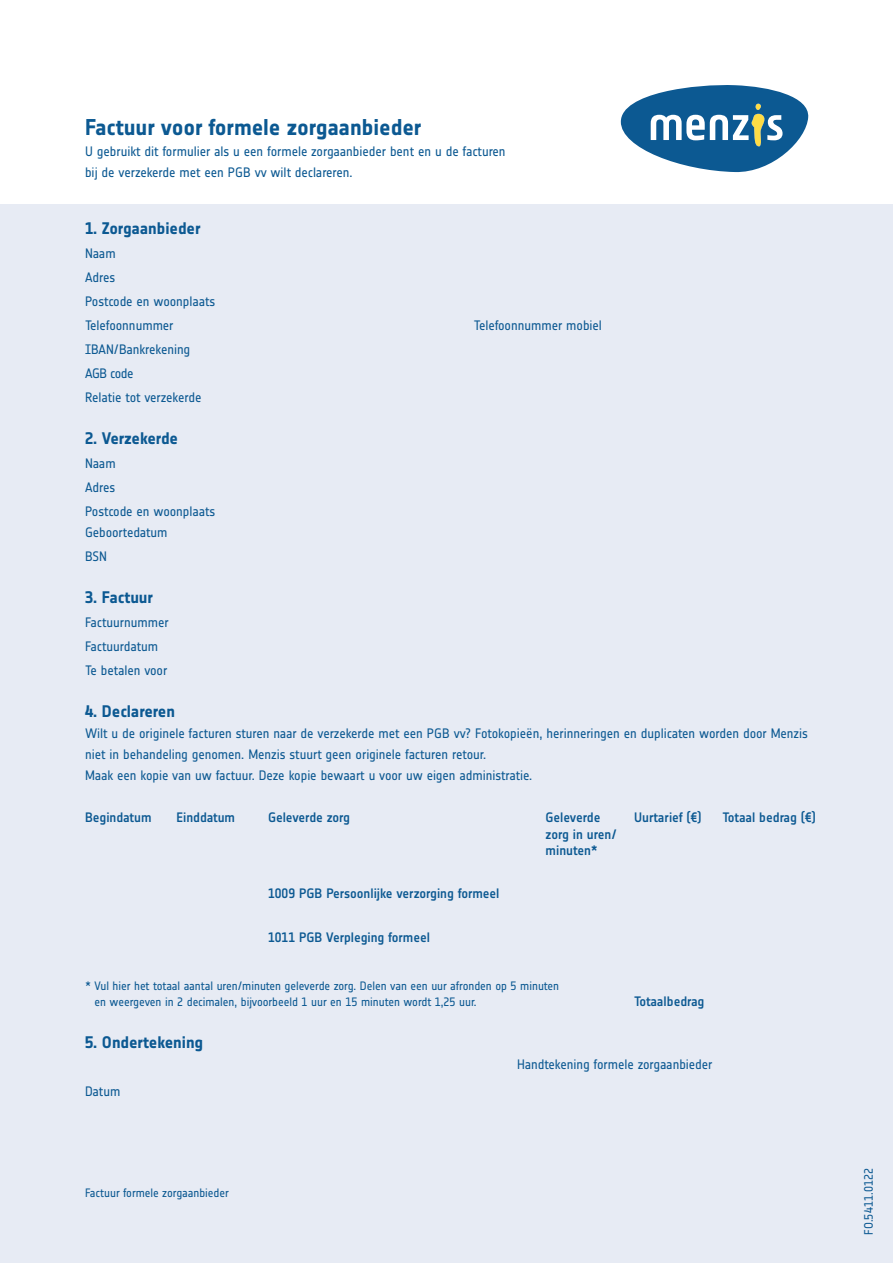
<style>
.page{position:relative;width:893px;height:1263px;background:#fff}
.page>*{position:absolute;margin:0;border:0;box-sizing:border-box;transform-origin:0 0}
.t1{font:700 22.5px "Notes";letter-spacing:-.005em;color:#0c5992}
.t2{font:16.5px "Notes Bold Tf";letter-spacing:-.005em;color:#0c5992}
.t3{font:13.5px/24px "Notes Regular Tf";letter-spacing:-.005em;color:#0c5992}
.t4{font:13.5px/16.2px "Notes Medium Tf";letter-spacing:-.005em;color:#0c5992}
.t5{font:12px/16.5px "Notes Regular Tf";letter-spacing:-.005em;color:#0c5992}
</style>
<div class="page">
<svg style="left:621px;top:85px;width:187px;height:87px"></svg>
<div style="left:0;top:204px;width:893px;height:1059px;background:#e7ebf4"></div>
<h1 class="t1" style="left:85px;top:114px;width:338px">Factuur voor formele zorgaanbieder</h1>
<p class="t3" style="left:85px;top:141px;width:422px;line-height:21px">U gebruikt dit formulier als u een formele zorgaanbieder bent en u de facturen bij de verzekerde met een PGB vv wilt declareren.</p>
<p class="t2" style="left:85px;top:219px;width:117px">1. Zorgaanbieder</p>
<p class="t3" style="left:85px;top:242px;width:132px">Naam<br>Adres<br>Postcode en woonplaats<br>Telefoonnummer</p>
<p class="t3" style="left:474px;top:314px;width:130px">Telefoonnummer mobiel</p>
<p class="t3" style="left:85px;top:338px;width:118px">IBAN/Bankrekening<br>AGB code<br>Relatie tot verzekerde</p>
<p class="t2" style="left:85px;top:429px;width:95px">2. Verzekerde</p>
<p class="t3" style="left:85px;top:452px;width:132px">Naam<br>Adres<br>Postcode en woonplaats</p>
<p class="t3" style="left:85px;top:521px;width:84px">Geboortedatum<br>BSN</p>
<p class="t2" style="left:85px;top:588px;width:70px">3. Factuur</p>
<p class="t3" style="left:85px;top:611px;width:85px">Factuurnummer<br>Factuurdatum<br>Te betalen voor</p>
<p class="t2" style="left:85px;top:702px;width:92px">4. Declareren</p>
<p class="t3" style="left:85px;top:723px;width:724px;line-height:21px">Wilt u de originele facturen sturen naar de verzekerde met een PGB vv? Fotokopieën, herinneringen en duplicaten worden door Menzis niet in behandeling genomen. Menzis stuurt geen originele facturen retour.<br>Maak een kopie van uw factuur. Deze kopie bewaart u voor uw eigen administratie.</p>
<p class="t4" style="left:85px;top:810px;width:68px">Begindatum</p>
<p class="t4" style="left:177px;top:810px;width:60px">Einddatum</p>
<p class="t4" style="left:268px;top:810px;width:84px">Geleverde zorg</p>
<p class="t4" style="left:546px;top:810px;width:56px">Geleverde</p>
<p class="t4" style="left:634px;top:810px;width:69px">Uurtarief (€)</p>
<p class="t4" style="left:723px;top:810px;width:95px">Totaal bedrag (€)</p>
<p class="t4" style="left:546px;top:826px;width:73px">zorg in uren/ minuten*</p>
<p class="t4" style="left:268px;top:885px;width:233px">1009 PGB Persoonlijke verzorging formeel</p>
<p class="t4" style="left:268px;top:929px;width:163px">1011 PGB Verpleging formeel</p>
<p class="t5" style="left:95px;top:977px;width:466px;text-indent:-10px">* Vul hier het totaal aantal uren/minuten geleverde zorg. Delen van een uur afronden op 5 minuten en weergeven in 2 decimalen, bijvoorbeeld 1 uur en 15 minuten wordt 1,25 uur.</p>
<p class="t4" style="left:634px;top:993px;width:72px">Totaalbedrag</p>
<p class="t2" style="left:85px;top:1033px;width:120px">5. Ondertekening</p>
<p class="t3" style="left:85px;top:1080px;width:37px">Datum</p>
<p class="t5" style="left:85px;top:1184px;width:145px">Factuur formele zorgaanbieder</p>
<p class="t3" style="left:517px;top:1053px;width:197px">Handtekening formele zorgaanbieder</p>
<p class="t5" style="left:860px;top:1234px;width:68px;rotate:-90deg">FO.5411.0122</p>
</div>
